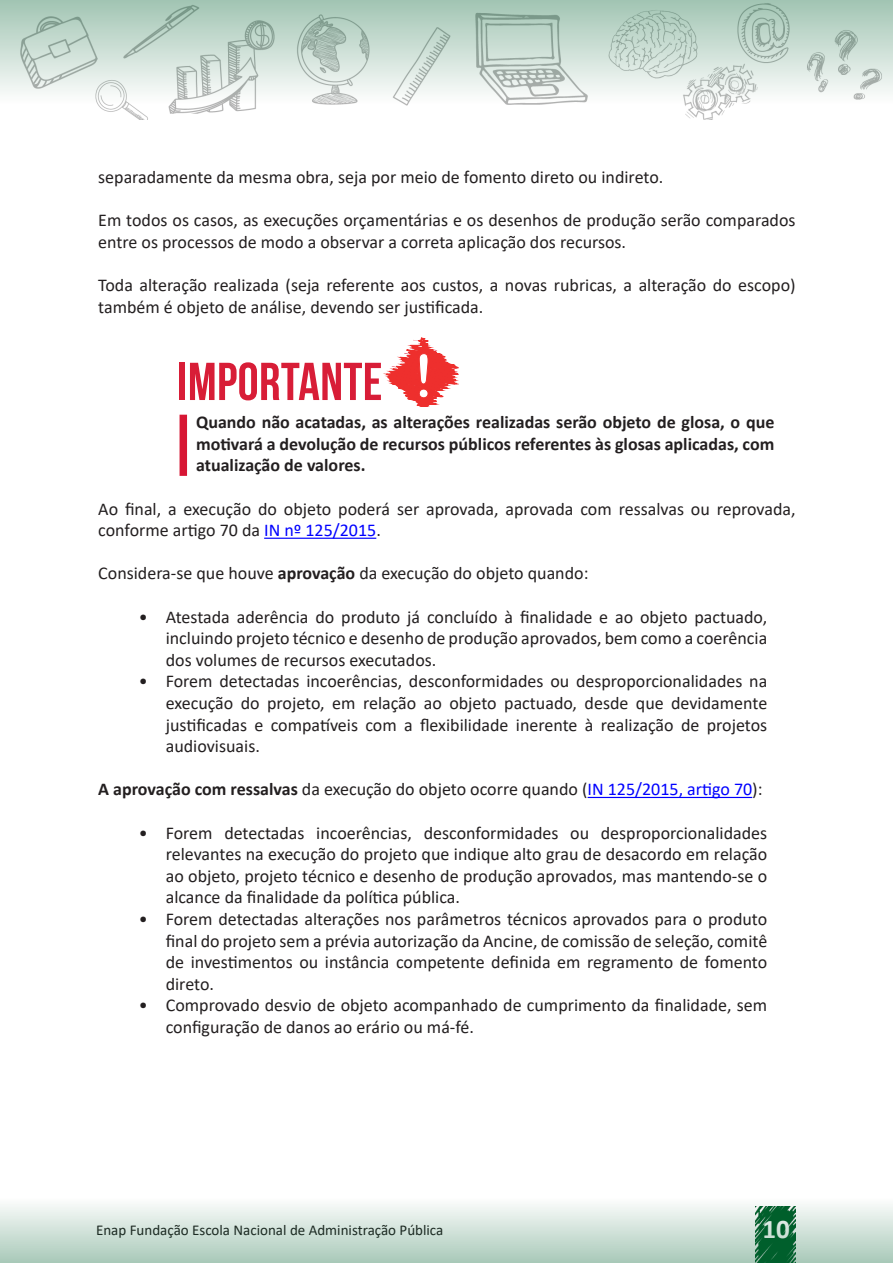
<style>
.page{position:relative;width:893px;height:1263px;background:#fff}
.page>*{position:absolute;margin:0;border:0;box-sizing:border-box;transform-origin:0 0}
.t1{font:53.25px "Bebas Neue";letter-spacing:.01em;color:#d81d37}
.t2{font:700 27px "Calibri";color:#fff}
.texto{font:18px/21.6px "Calibri";color:#231f20}
.Importante_texto{font:700 18px/21.6px "Calibri";color:#231f20;text-align:justify}
.t3{font:15px "Calibri";color:#231f20}
.s1{color:#00f}
.s2{font-weight:700}
</style>
<div class="page">
<svg style="left:0;top:0;width:893px;height:120px"></svg>
<svg style="left:0;top:1205px;width:893px;height:58px;background:#c5dad0"></svg>
<div style="left:180px;top:415px;width:7px;height:61px;background:#d71634"></div>
<hr style="left:264px;top:538px;width:112px;height:1px;background:#00f">
<hr style="left:588px;top:797px;width:164px;height:1px;background:#00f">
<svg style="left:386px;top:338px;width:72px;height:69px"></svg>
<p class="texto" style="left:98px;top:166px;width:567px">separadamente da mesma obra, seja por meio de fomento direto ou indireto.</p>
<p class="texto" style="left:98px;top:209px;width:699px">Em todos os casos, as execuções orçamentárias e os desenhos de produção serão comparados entre os processos de modo a observar a correta aplicação dos recursos.</p>
<p class="texto" style="left:98px;top:274px;width:699px">Toda alteração realizada (seja referente aos custos, a novas rubricas, a alteração do escopo) também é objeto de análise, devendo ser justificada.</p>
<p class="t1" style="left:177px;top:352px;width:207px">IMPORTANTE</p>
<p class="Importante_texto" style="left:196px;top:411px;width:580px">Quando não acatadas, as alterações realizadas serão objeto de glosa, o que motivará a devolução de recursos públicos referentes às glosas aplicadas, com atualização de valores.</p>
<p class="texto" style="left:98px;top:497px;width:699px">Ao final, a execução do objeto poderá ser aprovada, aprovada com ressalvas ou reprovada, conforme artigo 70 da <span class="s1">IN nº 125/2015</span>.</p>
<p class="texto" style="left:98px;top:562px;width:492px">Considera-se que houve <span class="s2">aprovação</span> da execução do objeto quando:</p>
<p class="texto" style="left:166px;top:605px;width:603px;text-align:justify;text-indent:-27px">• Atestada aderência do produto já concluído à finalidade e ao objeto pactuado, incluindo projeto técnico e desenho de produção aprovados, bem como a coerência dos volumes de recursos executados.</p>
<p class="texto" style="left:166px;top:670px;width:603px;text-align:justify;text-indent:-27px">• Forem detectadas incoerências, desconformidades ou desproporcionalidades na execução do projeto, em relação ao objeto pactuado, desde que devidamente justificadas e compatíveis com a flexibilidade inerente à realização de projetos audiovisuais.</p>
<p class="texto" style="left:98px;top:778px;width:666px"><span class="s2">A aprovação com ressalvas</span> da execução do objeto ocorre quando (<span class="s1">IN 125/2015, artigo 70</span>):</p>
<p class="texto" style="left:166px;top:821px;width:603px;text-align:justify;text-indent:-27px">• Forem detectadas incoerências, desconformidades ou desproporcionalidades relevantes na execução do projeto que indique alto grau de desacordo em relação ao objeto, projeto técnico e desenho de produção aprovados, mas mantendo-se o alcance da finalidade da política pública.</p>
<p class="texto" style="left:166px;top:908px;width:603px;text-align:justify;text-indent:-27px">• Forem detectadas alterações nos parâmetros técnicos aprovados para o produto final do projeto sem a prévia autorização da Ancine, de comissão de seleção, comitê de investimentos ou instância competente definida em regramento de fomento direto.</p>
<p class="texto" style="left:166px;top:994px;width:603px;text-indent:-27px">• Comprovado desvio de objeto acompanhado de cumprimento da finalidade, sem configuração de danos ao erário ou má-fé.</p>
<p class="t3" style="left:96px;top:1220px;width:349px">Enap Fundação Escola Nacional de Administração Pública</p>
<h2 class="t2" style="left:763px;top:1210px;width:29px">10</h2>
</div>
